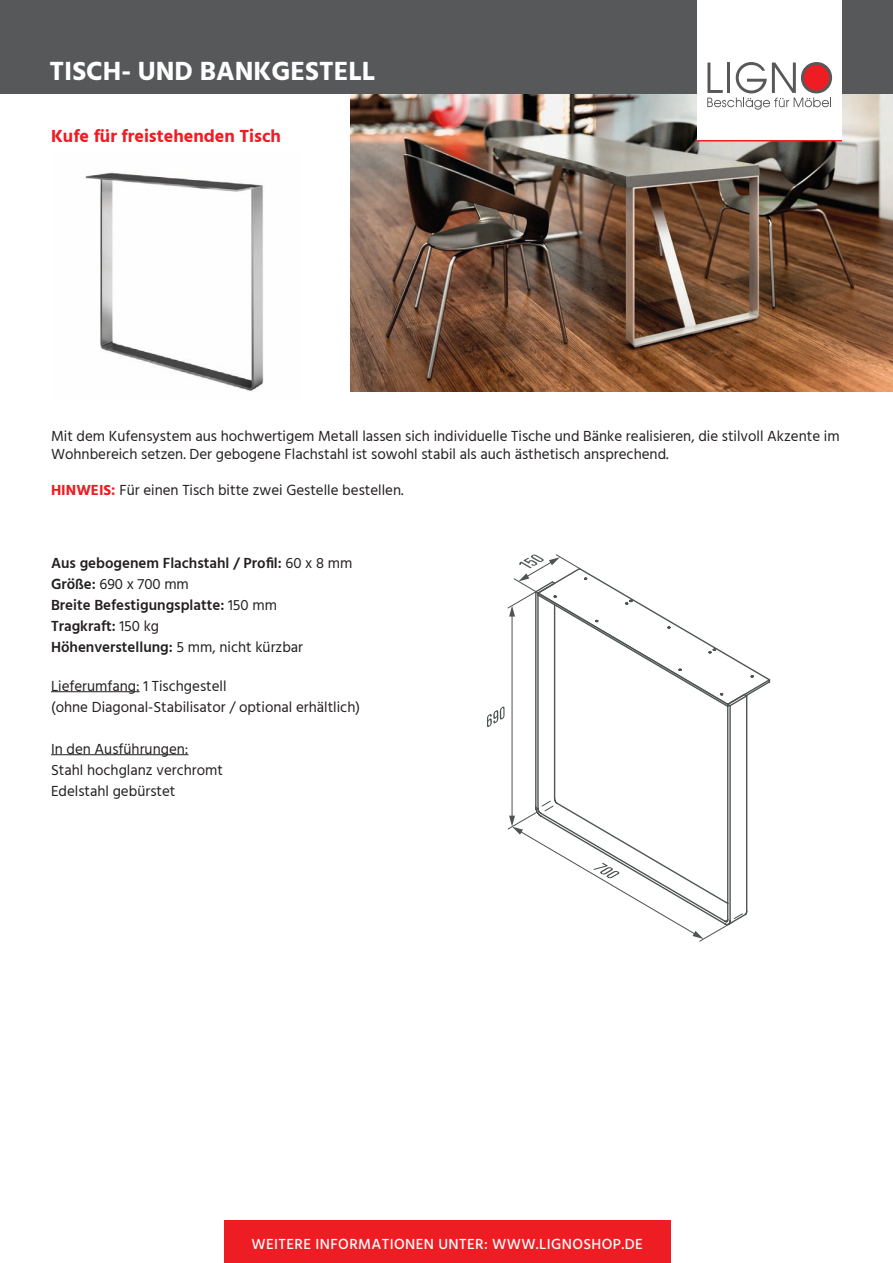
<style>
.page{position:relative;width:893px;height:1263px;background:#fff}
.page>*{position:absolute;margin:0;border:0;box-sizing:border-box;transform-origin:0 0}
.t1{font:700 27px "Hind";color:#fff}
.t2{font:700 18px "Hind";color:#ee1d23}
.t3{font:15px/21px "Hind";color:#231f20}
.t4{font:600 15px/21px "Hind";color:#231f20}
.t5{font:500 15px "Hind";letter-spacing:.025em;color:#fff}
.s1{font-weight:700;color:#ee1d23}
.s2{font-weight:400}
</style>
<div class="page">
<div style="left:224px;top:1220px;width:446px;height:43px;background:#ee1d23"></div>
<img style="left:350px;top:93px;width:543px;height:298px">
<div style="left:0;top:0;width:893px;height:93px;background:#57585a"></div>
<div style="left:697px;top:0;width:145px;height:141px;background:#fff"></div>
<svg style="left:707px;top:62px;width:125px;height:48px"></svg>
<hr style="left:697px;top:140px;width:145px;height:2px;background:#ee1d23">
<hr style="left:51px;top:691px;width:89px;height:1px;background:#231f20">
<hr style="left:51px;top:754px;width:137px;height:1px;background:#231f20">
<img style="left:85px;top:172px;width:179px;height:220px">
<svg style="left:536px;top:655px;width:234px;height:261px"></svg>
<hr style="left:512px;top:614px;width:1px;height:204px;background:#4d5451">
<svg style="left:487px;top:554px;width:242px;height:174px"></svg>
<svg style="left:507px;top:800px;width:237px;height:141px"></svg>
<p class="t1" style="left:50px;top:55px;width:327px">TISCH- UND BANKGESTELL</p>
<p class="t2" style="left:51px;top:125px;width:231px">Kufe für freistehenden Tisch</p>
<p class="t3" style="left:51px;top:428px;width:790px;line-height:18px">Mit dem Kufensystem aus hochwertigem Metall lassen sich individuelle Tische und Bänke realisieren, die stilvoll Akzente im<br>Wohnbereich setzen. Der gebogene Flachstahl ist sowohl stabil als auch ästhetisch ansprechend.</p>
<p class="t3" style="left:51px;top:480px;width:354px"><span class="s1">HINWEIS:</span> Für einen Tisch bitte zwei Gestelle bestellen.</p>
<p class="t4" style="left:51px;top:552px;width:303px">Aus gebogenem Flachstahl / Profil: <span class="s2">60 x 8 mm<br></span>Größe: <span class="s2">690 x 700 mm<br></span>Breite Befestigungsplatte: <span class="s2">150 mm<br></span>Tragkraft: <span class="s2">150 kg</span></p>
<p class="t4" style="left:51px;top:636px;width:254px">Höhenverstellung: <span class="s2">5 mm, nicht kürzbar</span></p>
<p class="t3" style="left:51px;top:676px;width:311px">Lieferumfang: 1 Tischgestell<br>(ohne Diagonal-Stabilisator / optional erhältlich)</p>
<p class="t3" style="left:51px;top:739px;width:173px">In den Ausführungen:<br>Stahl hochglanz verchromt<br>Edelstahl gebürstet</p>
<p class="t5" style="left:252px;top:1234px;width:393px">WEITERE INFORMATIONEN UNTER: WWW.LIGNOSHOP.DE</p>
</div>
